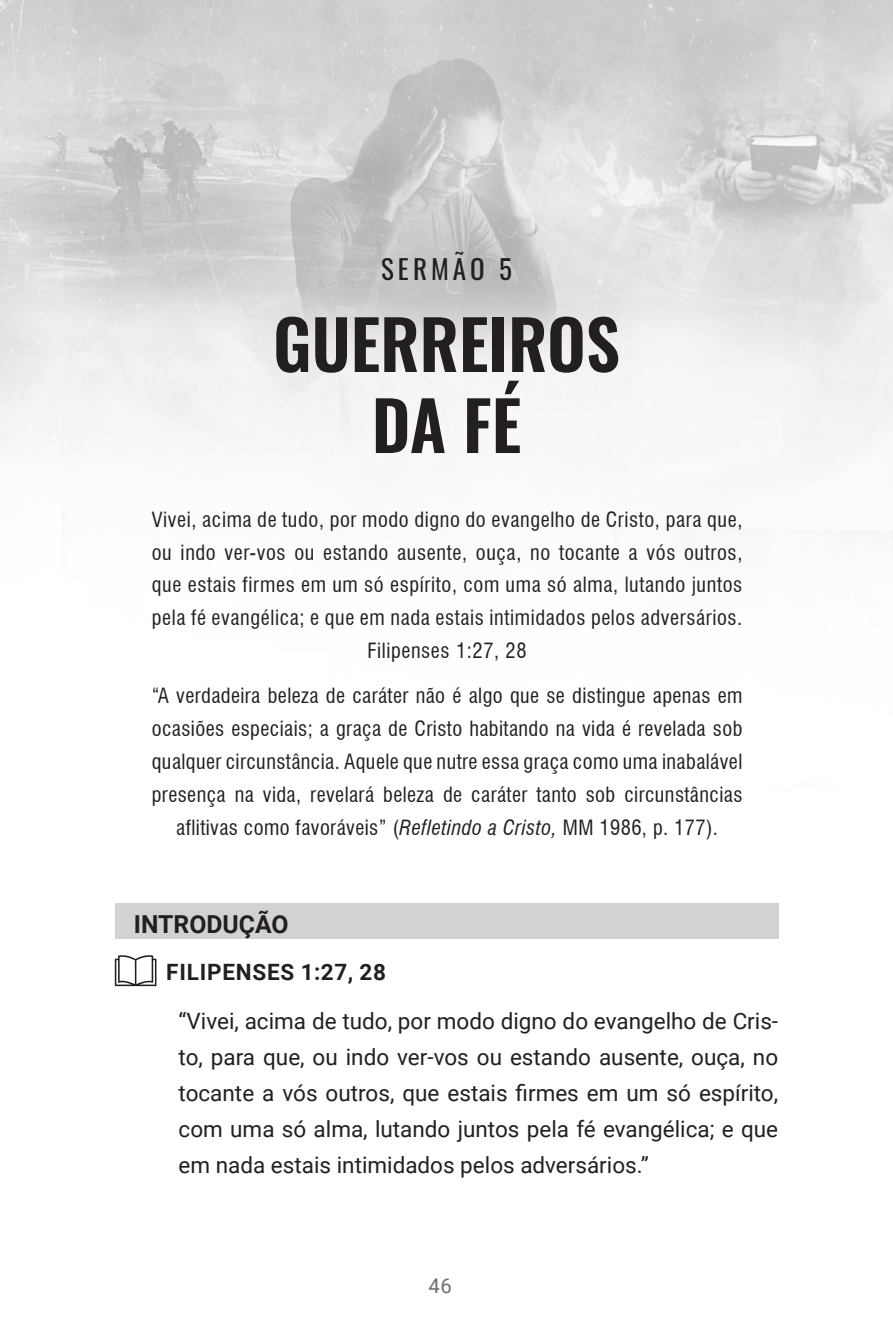
<style>
.page{position:relative;width:893px;height:1340px;background:#fff}
.page>*{position:absolute;margin:0;border:0;box-sizing:border-box;transform-origin:0 0}
.t1{font:600 67.5px/81px "Oswald";color:#231f20;text-align:center}
.t2{font:27px "Oswald";letter-spacing:.15em;color:#231f20}
.t3{font:700 24.75px "Roboto";color:#231f20}
.t4{font:22.5px/36px "Roboto";color:#231f20;text-align:justify}
.t5{font:700 22.5px "Roboto";letter-spacing:.035em;color:#231f20}
.t6{font:condensed 20.47px/32.9px "Swiss 721 BT";letter-spacing:.02em;color:#231f20;text-align:center}
.t7{font:20.25px "Roboto";color:#6c6d70}
.s1{font-style:italic}
</style>
<div class="page">
<img style="left:0;top:0;width:893px;height:538px">
<div style="left:115px;top:903px;width:663px;height:35px;background:#d1d2d4"></div>
<svg style="left:115px;top:955px;width:41px;height:31px"></svg>
<h2 class="t2" style="left:381px;top:245px;width:132px">SERMÃO 5</h2>
<h1 class="t1" style="left:273px;top:297px;width:348px">GUERREIROS<br>DA FÉ</h1>
<p class="t6" style="left:152px;top:503px;width:592px">Vivei, acima de tudo, por modo digno do evangelho de Cristo, para que, ou indo ver-vos ou estando ausente, ouça, no tocante a vós outros, que estais firmes em um só espírito, com uma só alma, lutando juntos pela fé evangélica; e que em nada estais intimidados pelos adversários.<br>Filipenses 1:27, 28</p>
<p class="t6" style="left:152px;top:679px;width:592px">“A verdadeira beleza de caráter não é algo que se distingue apenas em ocasiões especiais; a graça de Cristo habitando na vida é revelada sob qualquer circunstância. Aquele que nutre essa graça como uma inabalável presença na vida, revelará beleza de caráter tanto sob circunstâncias aflitivas como favoráveis” (<span class="s1">Refletindo a Cristo,</span> MM 1986, p. 177).</p>
<p class="t3" style="left:134px;top:906px;width:156px">INTRODUÇÃO</p>
<p class="t5" style="left:166px;top:956px;width:221px">FILIPENSES 1:27, 28</p>
<p class="t4" style="left:179px;top:1001px;width:601px">“Vivei, acima de tudo, por modo digno do evangelho de Cris&shy;to, para que, ou indo ver-vos ou estando ausente, ouça, no tocante a vós outros, que estais firmes em um só espírito, com uma só alma, lutando juntos pela fé evangélica; e que em nada estais intimidados pelos adversários.”</p>
<p class="t7" style="left:428px;top:1271px;width:25px">46</p>
</div>
